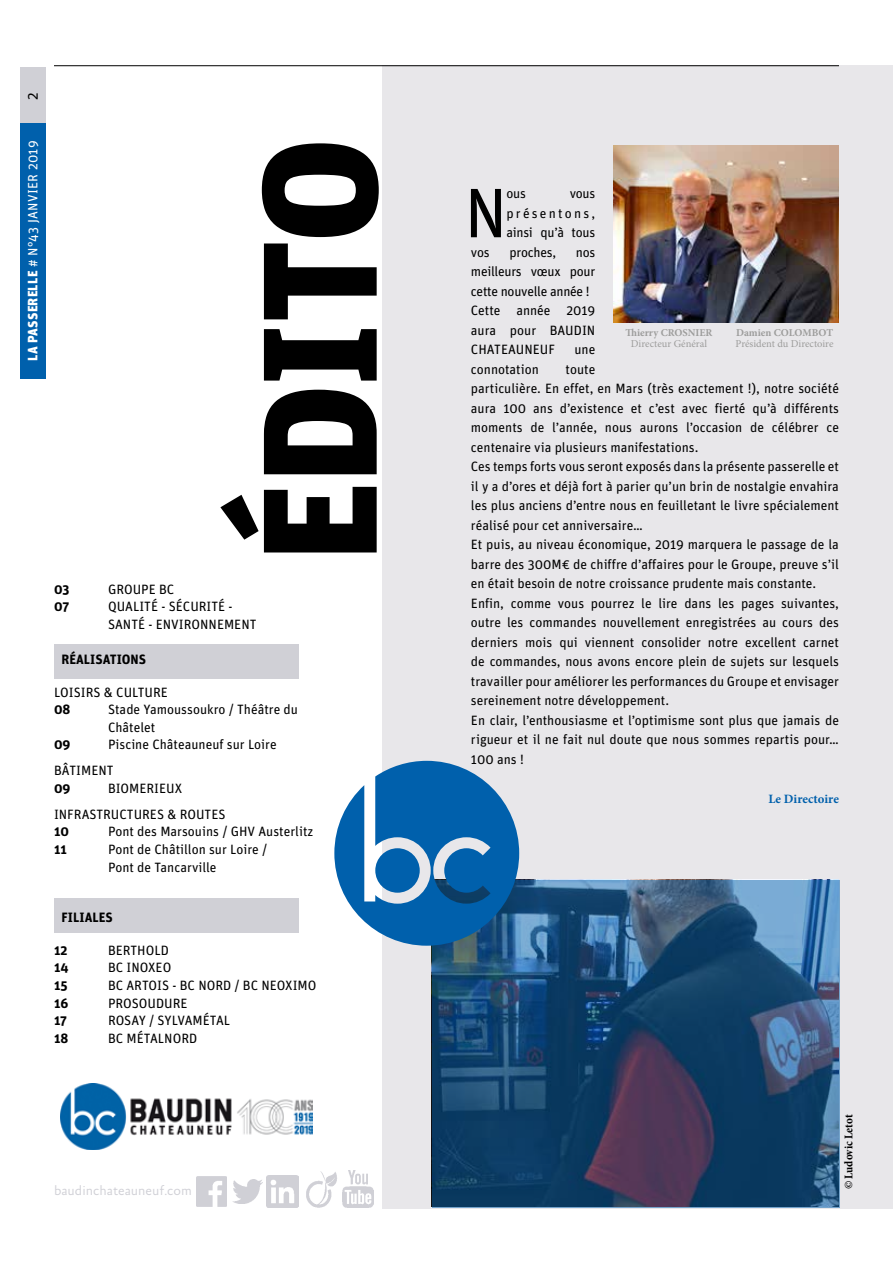
<style>
.page{position:relative;width:893px;height:1263px;background:#fff}
.page>*{position:absolute;margin:0;border:0;box-sizing:border-box;transform-origin:0 0}
.t1{font:161.7px "Unit Black TF";letter-spacing:-.02em;color:#000}
.t2{font:70.05px "Unit";color:#000}
.t3{font:15px "Unit";color:#000}
.t4{font:300 13.8px "Absara Sans TF";color:#d0d0d6}
.t5{font:13.5px/19.5px "Unit";color:#000}
.t6{font:13.5px/19.5px "Unit";letter-spacing:-.02em;color:#000}
.t7{font:700 13.5px "Unit";color:#000}
.t8{font:13.5px "Unit";letter-spacing:.02em;color:#fff}
.t9{font:700 12.75px "Minion Pro";color:#0060ac}
.t10{font:700 condensed 12px "Minion Pro";color:#000}
.t11{font:10.5px "Minion Pro";color:#9d9d9c}
.t12{font:700 10.5px "Minion Pro";color:#9d9d9c}
.s1{font-family:"Unit Black TF"}
</style>
<div class="page">
<div style="left:383px;top:66px;width:510px;height:1143px;background:#e8e7ea"></div>
<div style="left:54px;top:898px;width:245px;height:34px;background:#d0d0d6"></div>
<div style="left:54px;top:644px;width:245px;height:34px;background:#d0d0d6"></div>
<hr style="left:54px;top:65px;width:785px;height:1px;background:#000">
<img style="left:197px;top:1176px;width:30px;height:31px">
<img style="left:233px;top:1179px;width:30px;height:24px">
<img style="left:267px;top:1175px;width:32px;height:32px">
<img style="left:306px;top:1171px;width:31px;height:36px">
<img style="left:60px;top:1083px;width:253px;height:66px">
<img style="left:613px;top:145px;width:226px;height:177px">
<div style="left:20px;top:67px;width:25px;height:58px;background:#d0d0d6"></div>
<img style="left:343px;top:1170px;width:30px;height:37px">
<div style="left:20px;top:123px;width:25px;height:255px;background:#0060ac"></div>
<svg style="left:334px;top:761px;width:185px;height:185px"></svg>
<div style="left:375px;top:848px;width:45px;height:45px;background:#0060ac;border-radius:50%"></div>
<svg style="left:432px;top:880px;width:407px;height:327px;fill:#0f3d64"></svg>
<p class="t3" style="left:24px;top:100px;width:9px;rotate:-90deg">2</p>
<p class="t8" style="left:25px;top:361px;width:222px;rotate:-90deg"><span class="s1">LA PASSERELLE</span> # N°43 JANVIER 2019</p>
<h1 class="t1" style="left:220px;top:562px;width:427px;rotate:-90deg">ÉDITO</h1>
<p class="t7" style="left:54px;top:580px;width:17px">03</p>
<p class="t5" style="left:108px;top:579px;width:68px">GROUPE BC</p>
<p class="t7" style="left:54px;top:598px;width:17px">07</p>
<p class="t5" style="left:108px;top:597px;width:150px;line-height:17.5px">QUALITÉ - SÉCURITÉ -<br>SANTÉ - ENVIRONNEMENT</p>
<p class="t7" style="left:62px;top:651px;width:86px">RÉALISATIONS</p>
<p class="t5" style="left:54px;top:682px;width:115px">LOISIRS &amp; CULTURE</p>
<p class="t7" style="left:54px;top:701px;width:18px">08</p>
<p class="t5" style="left:108px;top:700px;width:192px;line-height:17.5px">Stade Yamoussoukro / Théâtre du<br>Châtelet</p>
<p class="t7" style="left:54px;top:736px;width:18px">09</p>
<p class="t5" style="left:54px;top:731px;width:224px;line-height:26.1px;text-indent:54px">Piscine Châteauneuf sur Loire<br>BÂTIMENT</p>
<p class="t7" style="left:54px;top:780px;width:18px">09</p>
<p class="t5" style="left:54px;top:775px;width:173px;line-height:26.1px;text-indent:54px">BIOMERIEUX<br>INFRASTRUCTURES &amp; ROUTES</p>
<p class="t7" style="left:54px;top:823px;width:16px">10</p>
<p class="t5" style="left:108px;top:822px;width:207px">Pont des Marsouins / GHV Austerlitz</p>
<p class="t7" style="left:54px;top:841px;width:14px">11</p>
<p class="t5" style="left:108px;top:840px;width:161px;line-height:17.5px">Pont de Châtillon sur Loire /<br>Pont de Tancarville</p>
<p class="t7" style="left:62px;top:909px;width:53px">FILIALES</p>
<p class="t7" style="left:54px;top:942px;width:15px">12</p>
<p class="t5" style="left:108px;top:940px;width:62px">BERTHOLD</p>
<p class="t7" style="left:54px;top:959px;width:16px">14</p>
<p class="t5" style="left:108px;top:958px;width:65px">BC INOXEO</p>
<p class="t7" style="left:54px;top:977px;width:15px">15</p>
<p class="t5" style="left:108px;top:975px;width:210px">BC ARTOIS - BC NORD / BC NEOXIMO</p>
<p class="t7" style="left:54px;top:994px;width:16px">16</p>
<p class="t5" style="left:108px;top:993px;width:81px">PROSOUDURE</p>
<p class="t7" style="left:54px;top:1012px;width:15px">17</p>
<p class="t5" style="left:108px;top:1010px;width:124px">ROSAY / SYLVAMÉTAL</p>
<p class="t7" style="left:54px;top:1029px;width:16px">18</p>
<p class="t5" style="left:108px;top:1028px;width:91px">BC MÉTALNORD</p>
<p class="t4" style="left:54px;top:1183px;width:139px">baudinchateauneuf.com</p>
<h2 class="t2" style="left:464px;top:172px;width:45px">N</h2>
<p class="t5" style="left:506px;top:184px;width:21px">ous</p>
<p class="t5" style="left:506px;top:184px;width:90px;text-align:justify;text-indent:63px">vous présentons, ainsi qu’à tous</p>
<p class="t5" style="left:471px;top:242px;width:20px">vos</p>
<p class="t6" style="left:509px;top:242px;width:48px">proches,</p>
<p class="t6" style="left:471px;top:242px;width:126px;text-indent:105px">nos meilleurs vœux pour cette nouvelle année !<br>Cette année 2019 aura pour BAUDIN<br>CHATEAUNEUF</p>
<p class="t5" style="left:574px;top:340px;width:22px">une</p>
<p class="t12" style="left:625px;top:325px;width:89px">Thierry CROSNIER</p>
<p class="t11" style="left:631px;top:336px;width:78px">Directeur Général</p>
<p class="t12" style="left:736px;top:325px;width:99px">Damien COLOMBOT</p>
<p class="t11" style="left:736px;top:336px;width:99px">Président du Directoire</p>
<p class="t5" style="left:471px;top:359px;width:69px">connotation</p>
<p class="t5" style="left:471px;top:359px;width:370px;text-indent:95px">toute<br>particulière. En effet, en Mars (très exactement !), notre société aura 100 ans d’existence et c’est avec fierté qu’à différents moments de l’année, nous aurons l’occasion de célébrer ce centenaire via plusieurs manifestations.<br>Ces temps forts vous seront exposés dans la présente passerelle et il y a d’ores et déjà fort à parier qu’un brin de nostalgie envahira les plus anciens d’entre nous en feuilletant le livre spécialement réalisé pour cet anniversaire…<br>Et puis, au niveau économique, 2019 marquera le passage de la barre des 300M€ de chiffre d’affaires pour le Groupe, preuve s’il en était besoin de notre croissance prudente mais constante.<br>Enfin, comme vous pourrez le lire dans les pages suivantes, outre les commandes nouvellement enregistrées au cours des derniers mois qui viennent consolider notre excellent carnet de commandes, nous avons encore plein de sujets sur lesquels travailler pour améliorer les performances du Groupe et envisager sereinement notre développement.<br>En clair, l’enthousiasme et l’optimisme sont plus que jamais de rigueur et il ne fait nul doute que nous sommes repartis pour… 100 ans !</p>
<p class="t9" style="left:768px;top:790px;width:72px">Le Directoire</p>
<p class="t10" style="left:840px;top:1189px;width:76px;rotate:-90deg">© Ludovic Letot</p>
</div>
